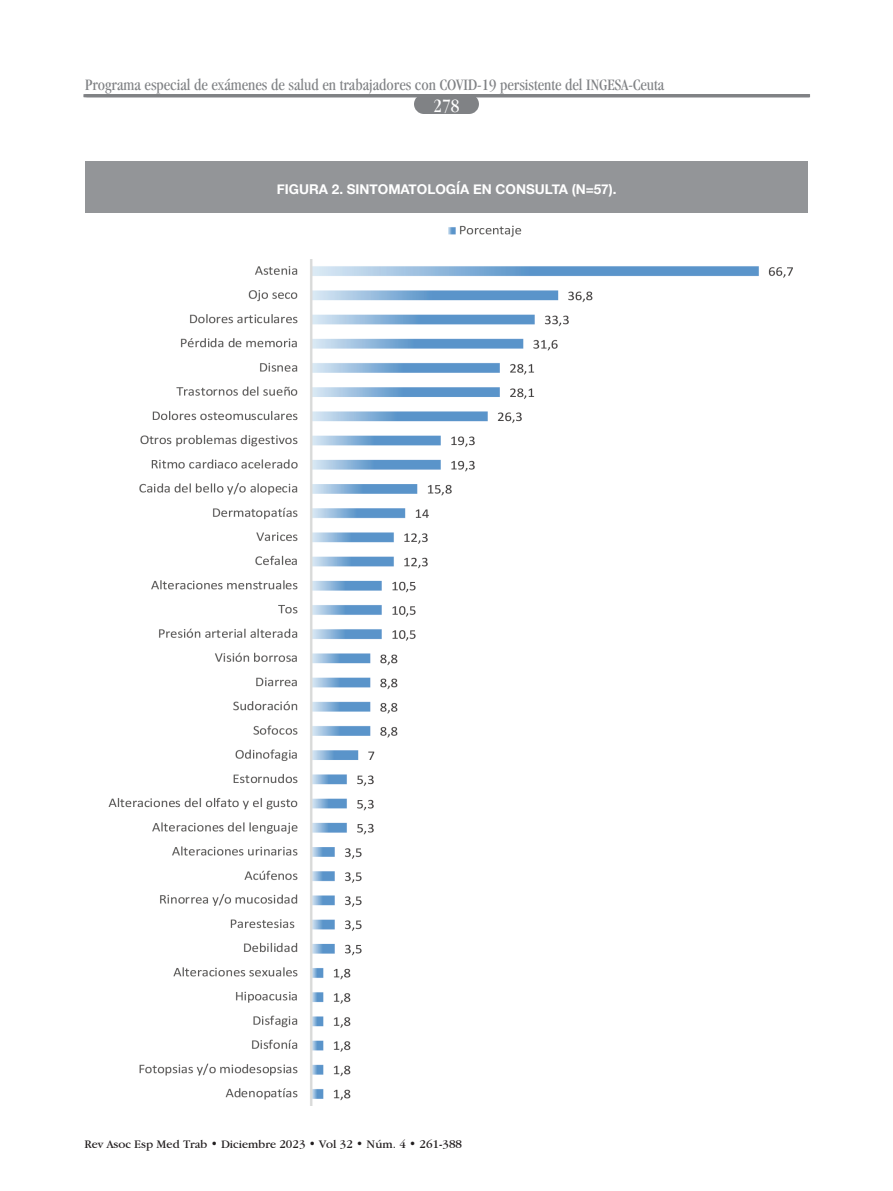
<style>
.page{position:relative;width:893px;height:1191px;background:#fff}
.page>*{position:absolute;margin:0;border:0;box-sizing:border-box;transform-origin:0 0}
.t1{font:condensed 19.5px "Garamond";color:#fff}
.t2{font:condensed 16.5px "Garamond";color:#808285}
.titulo_figuras{font:700 13.5px "Helvetica Neue";color:#fff}
.t3{font:12px "Garamond IT Cby BT";color:#231f20}
</style>
<div class="page">
<div style="left:414px;top:94px;width:65px;height:20px;background:#808285;border-radius:10px"></div>
<hr style="left:86px;top:94px;width:724px;height:3px;background:#808285">
<img style="left:108px;top:225px;width:685px;height:881px">
<div style="left:85px;top:162px;width:723px;height:51px;background:#939598"></div>
<p class="t2" style="left:85px;top:75px;width:581px">Programa especial de exámenes de salud en trabajadores con COVID-19 persistente del INGESA-Ceuta</p>
<p class="t1" style="left:433px;top:95px;width:27px">278</p>
<p class="titulo_figuras" style="left:277px;top:178px;width:341px">FIGURA 2. SINTOMATOLOGÍA EN CONSULTA (N=57).</p>
<p class="t3" style="left:85px;top:1136px;width:379px">Rev Asoc Esp Med Trab • Diciembre 2023 • Vol 32 • Núm. 4 • 261-388</p>
</div>
